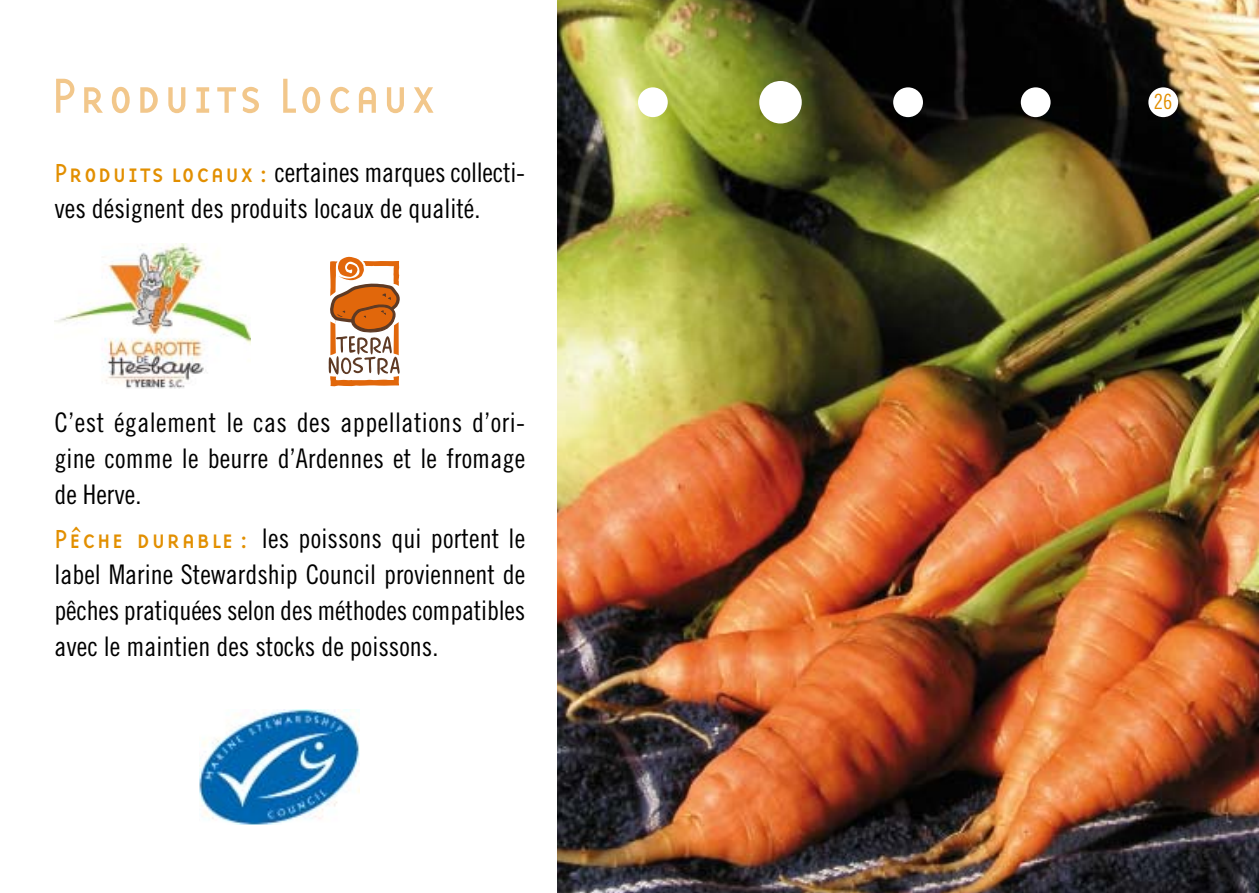
<style>
.page{position:relative;width:1259px;height:893px;background:#fff}
.page>*{position:absolute;margin:0;border:0;box-sizing:border-box;transform-origin:0 0}
.t1{font:51px "Base Twelve Sans Smallcaps";letter-spacing:.05em;color:#f2c78b}
.t2{font:27px/36px "Trade Gothic LT Std Cn 18";color:#000;text-align:justify}
.t3{font:21px "Trade Gothic LT Std Cn 18";color:#e28f00}
.s1{font-family:"Base Twelve Sans Smallcaps";color:#e28f00}
</style>
<div class="page">
<img style="left:557px;top:0;width:702px;height:893px">
<div style="left:638px;top:87px;width:30px;height:30px;background:#fff;border-radius:50%"></div>
<div style="left:759px;top:81px;width:42px;height:43px;background:#fff;border-radius:50%"></div>
<div style="left:893px;top:87px;width:30px;height:30px;background:#fff;border-radius:50%"></div>
<div style="left:1020px;top:87px;width:30px;height:30px;background:#fff;border-radius:50%"></div>
<div style="left:1148px;top:87px;width:30px;height:30px;background:#fff;border-radius:50%"></div>
<img style="left:199px;top:710px;width:160px;height:115px">
<img style="left:54px;top:244px;width:196px;height:145px">
<svg style="left:328px;top:256px;width:72px;height:131px"></svg>
<h1 class="t1" style="left:52px;top:65px;width:386px">Produits Locaux</h1>
<p class="t2" style="left:54px;top:157px;width:472px"><span class="s1">Produits locaux :</span> certaines marques collecti&shy;ves désignent des produits locaux de qualité.</p>
<p class="t2" style="left:54px;top:407px;width:472px">C’est également le cas des appellations d’ori&shy;gine comme le beurre d’Ardennes et le fromage de Herve.</p>
<p class="t2" style="left:54px;top:524px;width:472px"><span class="s1">Pêche durable :</span> les poissons qui portent le label Marine Stewardship Council proviennent de pêches pratiquées selon des méthodes compatibles avec le maintien des stocks de poissons.</p>
<p class="t3" style="left:1153px;top:94px;width:20px">26</p>
</div>
